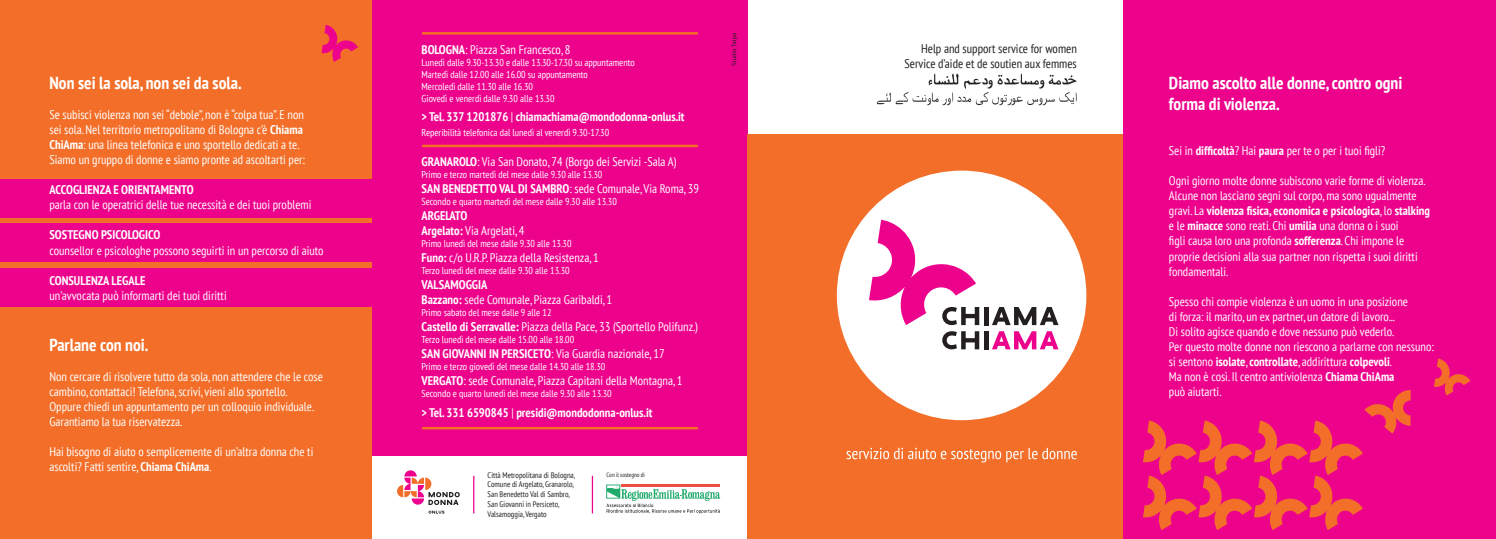
<style>
.page{position:relative;width:1496px;height:539px;background:#fff}
.page>*{position:absolute;margin:0;border:0;box-sizing:border-box;transform-origin:0 0}
.t1{font:700 condensed 17.5px/21px "PT Sans";color:#fff}
.t2{font:condensed 12.5px/15px "PT Sans";color:#fff}
.t3{font:700 condensed 12.5px "PT Sans";color:#fff}
.t4{font:condensed 12.5px/15px "PT Sans";color:#231f20;text-align:right}
.t5{font:700 condensed 12.5px/15px "PT Sans";letter-spacing:-.025em;color:#fff}
.t6{font:condensed 10px/12px "PT Sans";color:#fff}
.t7{font:condensed 8.12px/9.8px "PT Sans";color:#231f20}
.t8{font:condensed 6.25px "PT Sans";color:#231f20}
.s1{font-weight:700}
.s2{font-weight:400}
</style>
<div class="page">
<div style="left:371px;top:0;width:376px;height:455px;background:#ed028c"></div>
<svg style="left:397px;top:470px;width:63px;height:43px"></svg>
<div style="left:747px;top:135px;width:376px;height:404px;background:#f36e28"></div>
<div style="left:0;top:0;width:371px;height:539px;background:#f36e28"></div>
<div style="left:1123px;top:0;width:372px;height:539px;background:#ed028c"></div>
<div style="left:0;top:179px;width:371px;height:38px;background:#ed028c"></div>
<div style="left:0;top:224px;width:371px;height:38px;background:#ed028c"></div>
<div style="left:0;top:268px;width:371px;height:38px;background:#ed028c"></div>
<svg style="left:1143px;top:390px;width:267px;height:140px"></svg>
<svg style="left:1434px;top:358px;width:36px;height:37px"></svg>
<svg style="left:321px;top:25px;width:37px;height:37px"></svg>
<svg style="left:846px;top:447px;width:230px;height:15px"></svg>
<div style="left:836px;top:170px;width:250px;height:250px;background:#fff;border-radius:50%"></div>
<hr style="left:984px;top:307px;width:4px;height:18px;background:#231f20">
<svg style="left:992px;top:307px;width:66px;height:18px"></svg>
<svg style="left:942px;top:331px;width:37px;height:18px"></svg>
<hr style="left:984px;top:331px;width:4px;height:18px;background:#231f20">
<svg style="left:992px;top:331px;width:66px;height:18px"></svg>
<svg style="left:869px;top:220px;width:110px;height:105px"></svg>
<img style="left:928px;top:73px;width:149px;height:16px">
<img style="left:877px;top:92px;width:200px;height:14px">
<svg style="left:606px;top:484px;width:114px;height:29px"></svg>
<hr style="left:473px;top:475px;width:1px;height:38px;background:#ed028c">
<hr style="left:592px;top:475px;width:1px;height:38px;background:#ed028c">
<hr style="left:422px;top:145px;width:276px;height:2px;background:#f36e28">
<hr style="left:422px;top:32px;width:276px;height:3px;background:#f36e28">
<hr style="left:422px;top:427px;width:276px;height:2px;background:#f36e28">
<svg style="left:731px;top:33px;width:6px;height:32px"></svg>
<h1 class="t1" style="left:49px;top:72px;width:193px">Non sei la sola, non sei da sola.</h1>
<p class="t2" style="left:49px;top:107px;width:257px">Se subisci violenza non sei “debole”, non è “colpa tua”. E non sei sola. Nel territorio metropolitano di Bologna c’è <span class="s1">Chiama ChiAma</span>: una linea telefonica e uno sportello dedicati a te.<br>Siamo un gruppo di donne e siamo pronte ad ascoltarti per:</p>
<p class="t3" style="left:49px;top:182px;width:146px">ACCOGLIENZA E ORIENTAMENTO</p>
<p class="t2" style="left:49px;top:197px;width:263px">parla con le operatrici delle tue necessità e dei tuoi problemi</p>
<p class="t3" style="left:49px;top:227px;width:112px">SOSTEGNO PSICOLOGICO</p>
<p class="t2" style="left:49px;top:242px;width:276px">counsellor e psicologhe possono seguirti in un percorso di aiuto</p>
<p class="t3" style="left:49px;top:272px;width:97px">CONSULENZA LEGALE</p>
<p class="t2" style="left:49px;top:287px;width:179px">un’avvocata può informarti dei tuoi diritti</p>
<h1 class="t1" style="left:49px;top:333px;width:100px">Parlane con noi.</h1>
<p class="t2" style="left:49px;top:368px;width:275px">Non cercare di risolvere tutto da sola, non attendere che le cose cambino, contattaci! Telefona, scrivi, vieni allo sportello.<br>Oppure chiedi un appuntamento per un colloquio individuale.<br>Garantiamo la tua riservatezza.</p>
<p class="t2" style="left:49px;top:443px;width:265px">Hai bisogno di aiuto o semplicemente di un’altra donna che ti ascolti? Fatti sentire, <span class="s1">Chiama ChiAma</span>.</p>
<p class="t2" style="left:421px;top:41px;width:150px"><span class="s1">BOLOGNA</span>: Piazza San Francesco, 8</p>
<p class="t6" style="left:421px;top:56px;width:215px">Lunedì dalle 9.30-13.30 e dalle 13.30-17.30 su appuntamento Martedì dalle 12.00 alle 16.00 su appuntamento<br>Mercoledì dalle 11.30 alle 16.30<br>Giovedì e venerdì dalle 9.30 alle 13.30</p>
<p class="t3" style="left:421px;top:108px;width:264px">&gt; Tel. 337 1201876 <span class="s2">|</span> chiamachiama@mondodonna-onlus.it</p>
<p class="t6" style="left:421px;top:126px;width:189px">Reperibilità telefonica dal lunedì al venerdì 9.30-17.30</p>
<p class="t2" style="left:421px;top:154px;width:257px"><span class="s1">GRANAROLO</span>: Via San Donato, 74 (Borgo dei Servizi -Sala A)</p>
<p class="t6" style="left:421px;top:168px;width:182px">Primo e terzo martedì del mese dalle 9.30 alle 13.30</p>
<p class="t2" style="left:421px;top:181px;width:279px"><span class="s1">SAN BENEDETTO VAL DI SAMBRO</span>: sede Comunale, Via Roma, 39</p>
<p class="t6" style="left:421px;top:195px;width:197px">Secondo e quarto martedì del mese dalle 9.30 alle 13.30</p>
<p class="t5" style="left:421px;top:208px;width:104px">ARGELATO<br>Argelato: <span class="s2">Via Argelati, 4</span></p>
<p class="t6" style="left:421px;top:237px;width:151px">Primo lunedì del mese dalle 9.30 alle 13.30</p>
<p class="t2" style="left:421px;top:250px;width:179px"><span class="s1">Funo:</span> c/o U.R.P. Piazza della Resistenza, 1</p>
<p class="t6" style="left:421px;top:264px;width:150px">Terzo lunedì del mese dalle 9.30 alle 13.30</p>
<p class="t2" style="left:421px;top:277px;width:192px"><span class="s1">VALSAMOGGIA<br>Bazzano:</span> sede Comunale, Piazza Garibaldi, 1</p>
<p class="t6" style="left:421px;top:306px;width:131px">Primo sabato del mese dalle 9 alle 12</p>
<p class="t2" style="left:421px;top:319px;width:278px"><span class="s1">Castello di Serravalle:</span> Piazza della Pace, 33 (Sportello Polifunz.)</p>
<p class="t6" style="left:421px;top:333px;width:154px">Terzo lunedì del mese dalle 15.00 alle 18.00</p>
<p class="t2" style="left:421px;top:346px;width:245px"><span class="s1">SAN GIOVANNI IN PERSICETO</span>: Via Guardia nazionale, 17</p>
<p class="t6" style="left:421px;top:360px;width:185px">Primo e terzo giovedì del mese dalle 14.30 alle 18.30</p>
<p class="t2" style="left:421px;top:373px;width:262px"><span class="s1">VERGATO</span>: sede Comunale, Piazza Capitani della Montagna, 1</p>
<p class="t6" style="left:421px;top:387px;width:192px">Secondo e quarto lunedì del mese dalle 9.30 alle 13.30</p>
<p class="t3" style="left:421px;top:404px;width:232px">&gt; Tel. 331 6590845 <span class="s2">|</span> presidi@mondodonna-onlus.it</p>
<p class="t7" style="left:487px;top:469px;width:89px">Città Metropolitana di Bologna,<br>Comune di Argelato, Granarolo,<br>San Benedetto Val di Sambro,<br>San Giovanni in Persiceto,<br>Valsamoggia, Vergato</p>
<p class="t8" style="left:606px;top:470px;width:40px">Con il sostegno di</p>
<p class="t4" style="left:904px;top:41px;width:174px">Help and support service for women<br>Service d’aide et de soutien aux femmes</p>
<h1 class="t1" style="left:1168px;top:72px;width:235px">Diamo ascolto alle donne, contro ogni forma di violenza.</h1>
<p class="t2" style="left:1168px;top:143px;width:218px">Sei in <span class="s1">difficoltà</span>? Hai <span class="s1">paura</span> per te o per i tuoi figli?</p>
<p class="t2" style="left:1168px;top:173px;width:262px">Ogni giorno molte donne subiscono varie forme di violenza.<br>Alcune non lasciano segni sul corpo, ma sono ugualmente gravi. La <span class="s1">violenza fisica, economica e psicologica</span>, lo <span class="s1">stalking </span>e le <span class="s1">minacce</span> sono reati. Chi <span class="s1">umilia</span> una donna o i suoi<br>figli causa loro una profonda <span class="s1">sofferenza</span>. Chi impone le proprie decisioni alla sua partner non rispetta i suoi diritti fondamentali.</p>
<p class="t2" style="left:1168px;top:293px;width:266px">Spesso chi compie violenza è un uomo in una posizione<br>di forza: il marito, un ex partner, un datore di lavoro...<br>Di solito agisce quando e dove nessuno può vederlo.<br>Per questo molte donne non riescono a parlarne con nessuno: si sentono <span class="s1">isolate</span>, <span class="s1">controllate</span>, addirittura <span class="s1">colpevoli</span>.<br>Ma non è così. Il centro antiviolenza <span class="s1">Chiama ChiAma<br></span>può aiutarti.</p>
</div>
